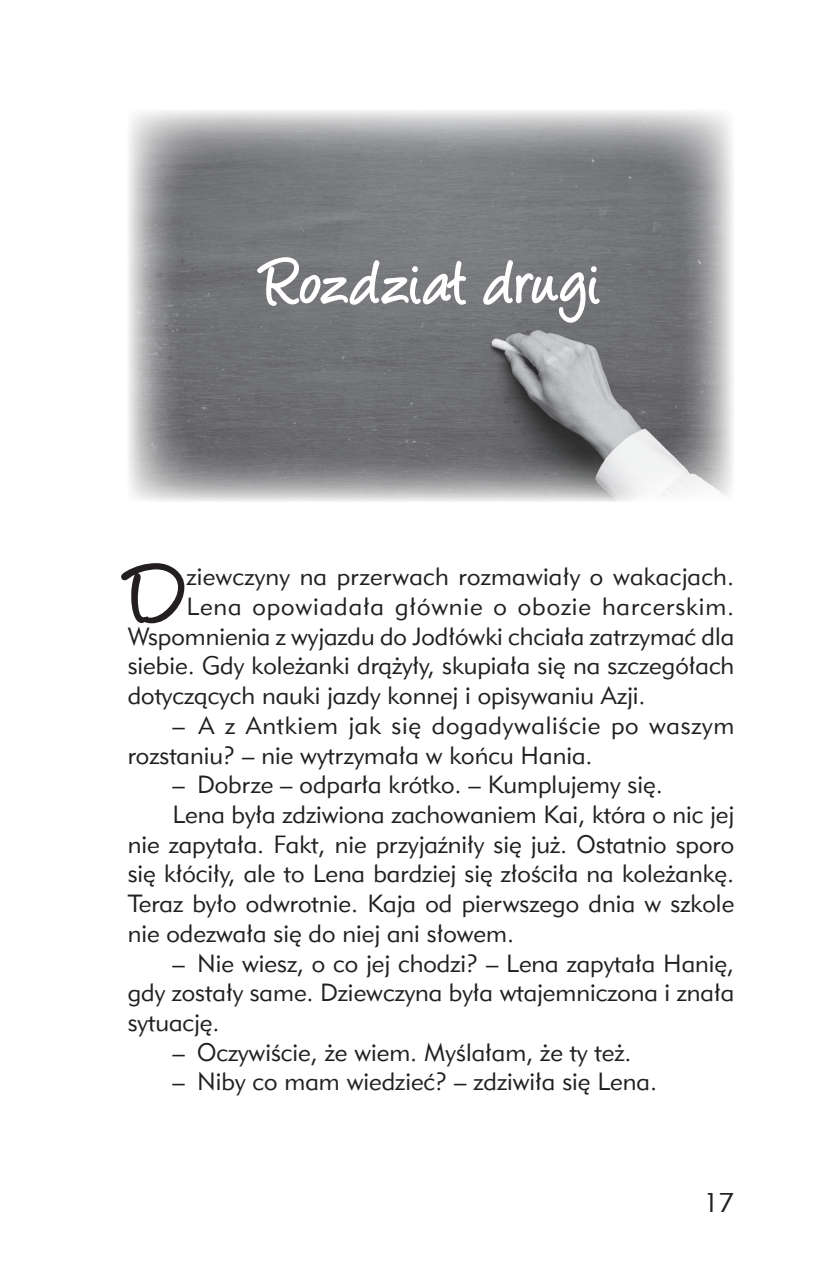
<style>
.page{position:relative;width:830px;height:1276px;background:#fff}
.page>*{position:absolute;margin:0;border:0;box-sizing:border-box;transform-origin:0 0}
.INICJAL{font:101.25px "Angelina";color:#231f20}
.TYTUL{font:67.5px "Angelina";letter-spacing:.05em;color:#fff}
.t1{font:27px "Geometric 415 Lt EU";color:#231f20}
.INICJAL-2{font:24.75px/29.7px "Geometric 415 Lt EU";color:#231f20;text-align:justify}
.INICJAL-3{font:24.75px/29.7px "Geometric 415 Lt EU";letter-spacing:.03em;color:#231f20}
.INICJAL-4{font:24.75px "Geometric 415 Lt EU";letter-spacing:.035em;color:#231f20}
</style>
<div class="page">
<img style="left:128px;top:110px;width:605px;height:392px">
<svg style="left:255px;top:213px;width:213px;height:95px;background:#8b8d90"></svg>
<svg style="left:482px;top:258px;width:118px;height:66px"></svg>
<svg style="left:121px;top:563px;width:64px;height:61px"></svg>
<p class="TYTUL" style="left:262px;top:252px;width:339px">Rozdział drugi</p>
<p class="INICJAL" style="left:128px;top:544px;width:59px">D</p>
<p class="INICJAL-2" style="left:186px;top:561px;width:549px">ziewczyny na przerwach rozmawiały o wakacjach.</p>
<p class="INICJAL-4" style="left:186px;top:591px;width:549px">Lena opowiadała głównie o obozie harcerskim.</p>
<p class="INICJAL-2" style="left:128px;top:621px;width:607px">Wspomnienia z wyjazdu do Jodłówki chciała zatrzymać dla</p>
<p class="INICJAL-2" style="left:128px;top:650px;width:607px">siebie. Gdy koleżanki drążyły, skupiała się na szczegółach</p>
<p class="INICJAL-2" style="left:128px;top:680px;width:519px">dotyczących nauki jazdy konnej i opisywaniu Azji.</p>
<p class="INICJAL-3" style="left:128px;top:710px;width:607px;text-indent:45px">– A z Antkiem jak się dogadywaliście po waszym rozstaniu? – nie wytrzymała w końcu Hania.</p>
<p class="INICJAL-2" style="left:172px;top:769px;width:491px">– Dobrze – odparła krótko. – Kumplujemy się.</p>
<p class="INICJAL-2" style="left:128px;top:799px;width:607px;text-indent:45px">Lena była zdziwiona zachowaniem Kai, która o nic jej nie zapytała. Fakt, nie przyjaźniły się już. Ostatnio sporo się kłóciły, ale to Lena bardziej się złościła na koleżankę.<br>Teraz było odwrotnie. Kaja od pierwszego dnia w szkole nie odezwała się do niej ani słowem.</p>
<p class="INICJAL-2" style="left:128px;top:947px;width:607px;text-indent:45px">– Nie wiesz, o co jej chodzi? – Lena zapytała Hanię, gdy zostały same. Dziewczyna była wtajemniczona i znała sytuację.</p>
<p class="INICJAL-2" style="left:172px;top:1036px;width:460px">– Oczywiście, że wiem. Myślałam, że ty też.</p>
<p class="INICJAL-2" style="left:172px;top:1066px;width:486px">– Niby co mam wiedzieć? – zdziwiła się Lena.</p>
<p class="t1" style="left:703px;top:1186px;width:32px">17</p>
</div>
